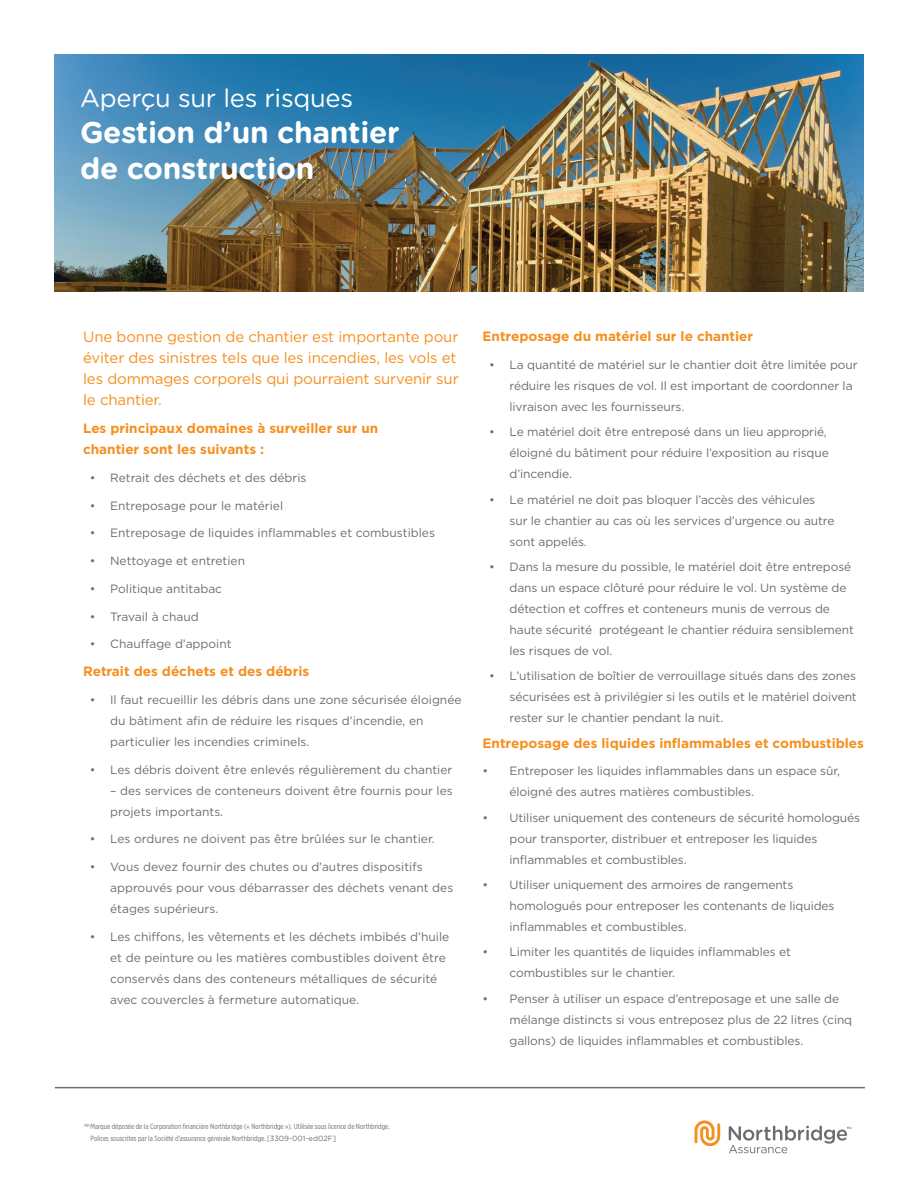
<style>
.page{position:relative;width:918px;height:1188px;background:#fff}
.page>*{position:absolute;margin:0;border:0;box-sizing:border-box;transform-origin:0 0}
.t1{font:700 30px/36px "Gotham Rounded";letter-spacing:-.01em;color:#fff}
.t2{font:25.5px "Gotham Rounded";letter-spacing:-.01em;color:#fff}
.Subhead{font:15px/21px "Gotham";letter-spacing:-.01em;color:#f68f1e}
.Subhead-2{font:700 13.5px/21px "Gotham";color:#f68f1e}
.t3{font:12px/21px "Gotham";letter-spacing:-.01em;color:#6c6d70}
.t4{font:7.5px "Gotham X Narrow";color:#6c6d70}
.s1{font-family:"Gotham"}
</style>
<div class="page">
<img style="left:54px;top:54px;width:810px;height:238px">
<svg style="left:695px;top:1120px;width:25px;height:26px"></svg>
<svg style="left:729px;top:1126px;width:123px;height:27px"></svg>
<hr style="left:55px;top:1087px;width:810px;height:1px;background:#6c6d70">
<p class="t2" style="left:80px;top:80px;width:275px">Aperçu sur les risques</p>
<p class="t1" style="left:80px;top:113px;width:321px">Gestion d’un chantier de construction</p>
<p class="Subhead" style="left:83px;top:326px;width:377px">Une bonne gestion de chantier est importante pour éviter des sinistres tels que les incendies, les vols et les dommages corporels qui pourraient survenir sur le chantier.</p>
<p class="Subhead-2" style="left:83px;top:418px;width:297px">Les principaux domaines à surveiller sur un chantier sont les suivants :</p>
<p class="t3" style="left:90px;top:467px;width:218px">• Retrait des déchets et des débris</p>
<p class="t3" style="left:90px;top:495px;width:195px">• Entreposage pour le matériel</p>
<p class="t3" style="left:90px;top:522px;width:347px">• Entreposage de liquides inflammables et combustibles</p>
<p class="t3" style="left:90px;top:550px;width:157px">• Nettoyage et entretien</p>
<p class="t3" style="left:90px;top:578px;width:134px">• Politique antitabac</p>
<p class="t3" style="left:90px;top:606px;width:110px">• Travail à chaud</p>
<p class="t3" style="left:90px;top:633px;width:143px">• Chauffage d’appoint</p>
<p class="Subhead-2" style="left:83px;top:661px;width:228px">Retrait des déchets et des débris</p>
<p class="t3" style="left:110px;top:689px;width:353px;text-indent:-20px">• Il faut recueillir les débris dans une zone sécurisée éloignée du bâtiment afin de réduire les risques d’incendie, en particulier les incendies criminels.</p>
<p class="t3" style="left:90px;top:759px;width:364px">• Les débris doivent être enlevés régulièrement du chantier</p>
<p class="t3" style="left:110px;top:780px;width:344px">– des services de conteneurs doivent être fournis pour les projets importants.</p>
<p class="t3" style="left:90px;top:828px;width:346px">• Les ordures ne doivent pas être brûlées sur le chantier.</p>
<p class="t3" style="left:110px;top:856px;width:345px;text-indent:-20px">• Vous devez fournir des chutes ou d’autres dispositifs approuvés pour vous débarrasser des déchets venant des étages supérieurs.</p>
<p class="t3" style="left:110px;top:926px;width:341px;text-indent:-20px">• Les chiffons, les vêtements et les déchets imbibés d’huile et de peinture ou les matières combustibles doivent être conservés dans des conteneurs métalliques de sécurité avec couvercles à fermeture automatique.</p>
<p class="Subhead-2" style="left:483px;top:326px;width:272px">Entreposage du matériel sur le chantier</p>
<p class="t3" style="left:510px;top:354px;width:350px;text-indent:-20px">• La quantité de matériel sur le chantier doit être limitée pour réduire les risques de vol. Il est important de coordonner la livraison avec les fournisseurs.</p>
<p class="t3" style="left:510px;top:421px;width:321px;text-indent:-20px">• Le matériel doit être entreposé dans un lieu approprié, éloigné du bâtiment pour réduire l’exposition au risque d’incendie.</p>
<p class="t3" style="left:510px;top:489px;width:326px;text-indent:-20px">• Le matériel ne doit pas bloquer l’accès des véhicules sur le chantier au cas où les services d’urgence ou autre sont appelés.</p>
<p class="t3" style="left:510px;top:556px;width:346px;text-indent:-20px">• Dans la mesure du possible, le matériel doit être entreposé dans un espace clôturé pour réduire le vol. Un système de détection et coffres et conteneurs munis de verrous de haute sécurité protégeant le chantier réduira sensiblement les risques de vol.</p>
<p class="t3" style="left:510px;top:665px;width:349px;text-align:justify;text-indent:-20px">• L’utilisation de boîtier de verrouillage situés dans des zones sécurisées est à privilégier si les outils et le matériel doivent rester sur le chantier pendant la nuit.</p>
<p class="Subhead-2" style="left:483px;top:732px;width:383px">Entreposage des liquides inflammables et combustibles</p>
<p class="t3" style="left:510px;top:760px;width:332px;text-indent:-27px">• Entreposer les liquides inflammables dans un espace sûr, éloigné des autres matières combustibles.</p>
<p class="t3" style="left:510px;top:807px;width:352px;text-indent:-27px">• Utiliser uniquement des conteneurs de sécurité homologués pour transporter, distribuer et entreposer les liquides inflammables et combustibles.</p>
<p class="t3" style="left:510px;top:874px;width:327px;text-indent:-27px">• Utiliser uniquement des armoires de rangements homologués pour entreposer les contenants de liquides inflammables et combustibles.</p>
<p class="t3" style="left:510px;top:941px;width:283px;text-indent:-27px">• Limiter les quantités de liquides inflammables et combustibles sur le chantier.</p>
<p class="t3" style="left:510px;top:988px;width:344px;text-indent:-27px">• Penser à utiliser un espace d’entreposage et une salle de mélange distincts si vous entreposez plus de 22 litres (cinq gallons) de liquides inflammables et combustibles.</p>
<p class="t4" style="left:85px;top:1122px;width:307px"><sup>MD</sup> Marque déposée de la Corporation financière Northbridge (« Northbridge »). Utilisée sous licence de Northbridge.</p>
<p class="t4" style="left:91px;top:1134px;width:247px">Polices souscrites par la Société d’assurance générale Northbridge. [<span class="s1">3309-001-ed02F]</span></p>
</div>
